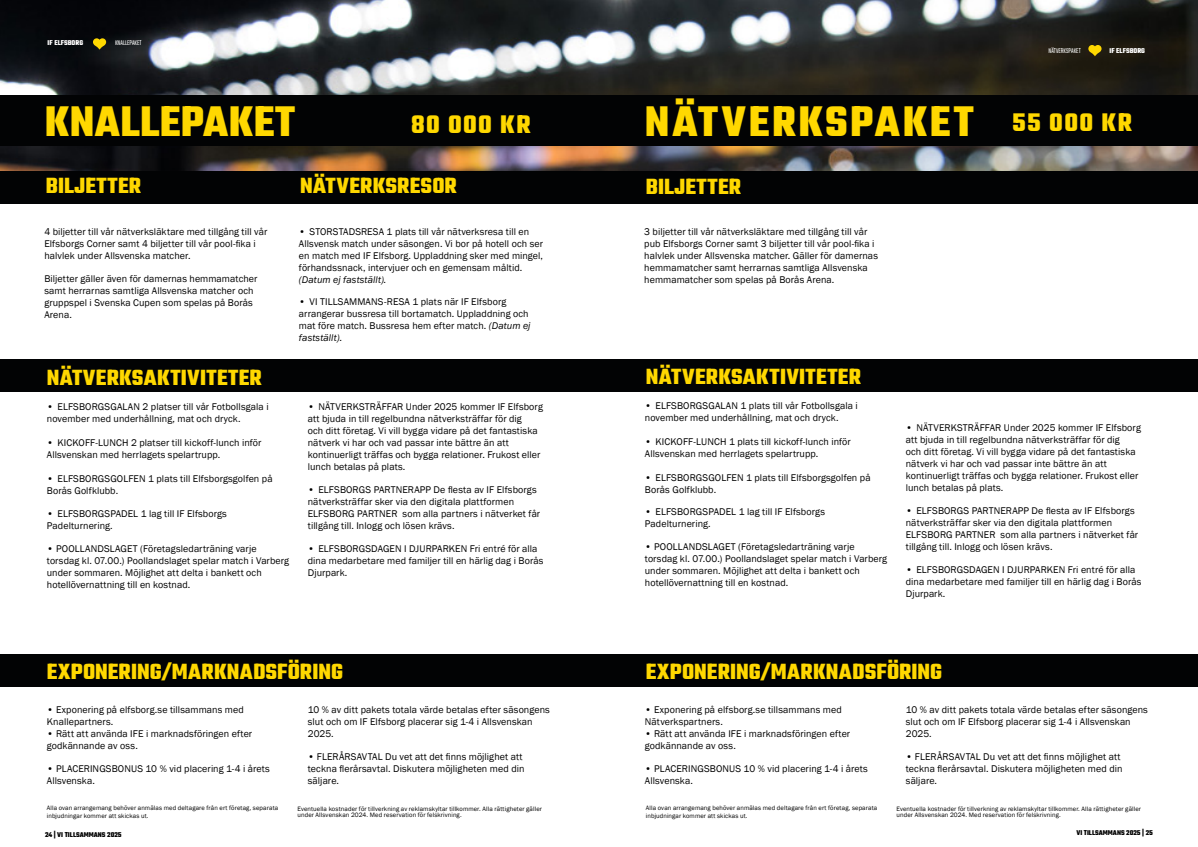
<style>
.page{position:relative;width:1198px;height:847px;background:#fff}
.page>*{position:absolute;margin:0;border:0;box-sizing:border-box;transform-origin:0 0}
.t1{font:700 46.25px "Teko";letter-spacing:.055em;color:#ffd800}
.t2{font:700 46.25px "Teko";letter-spacing:.025em;color:#ffd800}
.t3{font:700 27.5px "Teko";letter-spacing:.05em;color:#ffd800}
.t4{font:700 23.75px "Teko";letter-spacing:.01em;color:#ffd800}
.t5{font:10px/12px "Franklin Gothic";letter-spacing:.01em;color:#000}
.t6{font:italic 10px "Franklin Gothic";letter-spacing:.01em;color:#000}
.t7{font:700 7.5px "Teko";color:#000}
.t8{font:300 7.5px "Teko";color:#fff}
.t9{font:700 7.5px "Teko";color:#fff}
.t10{font:6.5px/6.2px "Franklin Gothic";letter-spacing:.015em;color:#000}
.s1{font-style:italic}
.s2{font-size:27.5px}
</style>
<div class="page">
<img style="left:0;top:0;width:1198px;height:171px">
<svg style="left:1088px;top:45px;width:13px;height:11px"></svg>
<div style="left:292px;top:171px;width:306px;height:32px;background:#020304"></div>
<div style="left:0;top:171px;width:299px;height:32px;background:#020304"></div>
<div style="left:0;top:96px;width:598px;height:50px;background:#020304"></div>
<div style="left:0;top:359px;width:598px;height:33px;background:#020304"></div>
<div style="left:0;top:654px;width:609px;height:33px;background:#020304"></div>
<div style="left:897px;top:171px;width:301px;height:32px;background:#020304"></div>
<div style="left:579px;top:171px;width:321px;height:32px;background:#020304"></div>
<div style="left:599px;top:359px;width:599px;height:33px;background:#020304"></div>
<div style="left:580px;top:654px;width:618px;height:33px;background:#020304"></div>
<svg style="left:93px;top:38px;width:13px;height:12px"></svg>
<div style="left:598px;top:96px;width:600px;height:50px;background:#020304"></div>
<p class="t9" style="left:48px;top:38px;width:37px">IF ELFSBORG</p>
<p class="t8" style="left:115px;top:39px;width:28px">KNALLEPAKET</p>
<h1 class="t2" style="left:45px;top:91px;width:252px">KNALLEPAKET</h1>
<h2 class="t3" style="left:411px;top:106px;width:121px">80 000 KR</h2>
<h3 class="t4" style="left:46px;top:171px;width:97px">BILJETTER</h3>
<h3 class="t4" style="left:300px;top:171px;width:158px">NÄTVERKSRESOR</h3>
<p class="t5" style="left:44px;top:226px;width:225px">4 biljetter till vår nätverksläktare med tillgång till vår<br>Elfsborgs Corner samt 4 biljetter till vår pool-fika i halvlek under Allsvenska matcher.</p>
<p class="t5" style="left:44px;top:273px;width:215px">Biljetter gäller även för damernas hemmamatcher samt herrarnas samtliga Allsvenska matcher och gruppspel i Svenska Cupen som spelas på Borås Arena.</p>
<p class="t5" style="left:299px;top:225px;width:246px">• STORSTADSRESA 1 plats till vår nätverksresa till en Allsvensk match under säsongen. Vi bor på hotell och ser en match med IF Elfsborg. Uppladdning sker med mingel, förhandssnack, intervjuer och en gemensam måltid.</p>
<p class="t6" style="left:299px;top:273px;width:89px">(Datum ej fastställt).</p>
<p class="t5" style="left:299px;top:296px;width:233px">• VI TILLSAMMANS-RESA 1 plats när IF Elfsborg arrangerar bussresa till bortamatch. Uppladdning och mat före match. Bussresa hem efter match. <span class="s1">(Datum ej fastställt).</span></p>
<p class="t8" style="left:1048px;top:47px;width:34px">NÄTVERKSPAKET</p>
<p class="t9" style="left:1109px;top:46px;width:37px">IF ELFSBORG</p>
<h1 class="t1" style="left:645px;top:91px;width:488px">NÄTVERKSPAKET <span class="s2">55 000 KR</span></h1>
<h3 class="t4" style="left:646px;top:171px;width:97px">BILJETTER</h3>
<p class="t5" style="left:644px;top:226px;width:235px">3 biljetter till vår nätverksläktare med tillgång till vår pub Elfsborgs Corner samt 3 biljetter till vår pool-fika i halvlek under Allsvenska matcher. Gäller för damernas hemmamatcher samt herrarnas samtliga Allsvenska hemmamatcher som spelas på Borås Arena.</p>
<h3 class="t4" style="left:47px;top:362px;width:216px">NÄTVERKSAKTIVITETER</h3>
<h3 class="t4" style="left:646px;top:361px;width:216px">NÄTVERKSAKTIVITETER</h3>
<p class="t5" style="left:47px;top:401px;width:223px">• ELFSBORGSGALAN 2 platser till vår Fotbollsgala i november med underhållning, mat och dryck.</p>
<p class="t5" style="left:47px;top:437px;width:216px">• KICKOFF-LUNCH 2 platser till kickoff-lunch inför<br>Allsvenskan med herrlagets spelartrupp.</p>
<p class="t5" style="left:47px;top:473px;width:227px">• ELFSBORGSGOLFEN 1 plats till Elfsborgsgolfen på<br>Borås Golfklubb.</p>
<p class="t5" style="left:47px;top:508px;width:182px">• ELFSBORGSPADEL 1 lag till IF Elfsborgs<br>Padelturnering.</p>
<p class="t5" style="left:47px;top:543px;width:244px">• POOLLANDSLAGET (Företagsledarträning varje torsdag kl. 07.00.) Poollandslaget spelar match i Varberg under sommaren. Möjlighet att delta i bankett och hotellövernattning till en kostnad.</p>
<p class="t5" style="left:308px;top:401px;width:237px">• NÄTVERKSTRÄFFAR Under 2025 kommer IF Elfsborg att bjuda in till regelbundna nätverksträffar för dig<br>och ditt företag. Vi vill bygga vidare på det fantastiska nätverk vi har och vad passar inte bättre än att kontinuerligt träffas och bygga relationer. Frukost eller lunch betalas på plats.</p>
<p class="t5" style="left:308px;top:484px;width:234px">• ELFSBORGS PARTNERAPP De flesta av IF Elfsborgs nätverksträffar sker via den digitala plattformen ELFSBORG PARTNER som alla partners i nätverket får tillgång till. Inlogg och lösen krävs.</p>
<p class="t5" style="left:308px;top:543px;width:237px">• ELFSBORGSDAGEN I DJURPARKEN Fri entré för alla dina medarbetare med familjer till en härlig dag i Borås<br>Djurpark.</p>
<p class="t5" style="left:645px;top:399px;width:214px">• ELFSBORGSGALAN 1 plats till vår Fotbollsgala i november med underhållning, mat och dryck.</p>
<p class="t5" style="left:645px;top:435px;width:207px">• KICKOFF-LUNCH 1 plats till kickoff-lunch inför<br>Allsvenskan med herrlagets spelartrupp.</p>
<p class="t5" style="left:645px;top:471px;width:227px">• ELFSBORGSGOLFEN 1 plats till Elfsborgsgolfen på<br>Borås Golfklubb.</p>
<p class="t5" style="left:645px;top:506px;width:182px">• ELFSBORGSPADEL 1 lag till IF Elfsborgs<br>Padelturnering.</p>
<p class="t5" style="left:645px;top:541px;width:244px">• POOLLANDSLAGET (Företagsledarträning varje torsdag kl. 07.00.) Poollandslaget spelar match i Varberg under sommaren. Möjlighet att delta i bankett och hotellövernattning till en kostnad.</p>
<p class="t5" style="left:906px;top:422px;width:237px">• NÄTVERKSTRÄFFAR Under 2025 kommer IF Elfsborg att bjuda in till regelbundna nätverksträffar för dig<br>och ditt företag. Vi vill bygga vidare på det fantastiska nätverk vi har och vad passar inte bättre än att kontinuerligt träffas och bygga relationer. Frukost eller lunch betalas på plats.</p>
<p class="t5" style="left:906px;top:505px;width:234px">• ELFSBORGS PARTNERAPP De flesta av IF Elfsborgs nätverksträffar sker via den digitala plattformen ELFSBORG PARTNER som alla partners i nätverket får tillgång till. Inlogg och lösen krävs.</p>
<p class="t5" style="left:906px;top:563px;width:237px">• ELFSBORGSDAGEN I DJURPARKEN Fri entré för alla dina medarbetare med familjer till en härlig dag i Borås<br>Djurpark.</p>
<h3 class="t4" style="left:47px;top:656px;width:298px">EXPONERING/MARKNADSFÖRING</h3>
<h3 class="t4" style="left:646px;top:656px;width:298px">EXPONERING/MARKNADSFÖRING</h3>
<p class="t5" style="left:47px;top:704px;width:198px">• Exponering på elfsborg.se tillsammans med<br>Knallepartners.</p>
<p class="t5" style="left:47px;top:728px;width:207px">• Rätt att använda IFE i marknadsföringen efter godkännande av oss.</p>
<p class="t5" style="left:47px;top:762px;width:224px">• PLACERINGSBONUS 10 % vid placering 1-4 i årets<br>Allsvenska.</p>
<p class="t5" style="left:308px;top:704px;width:244px">10 % av ditt pakets totala värde betalas efter säsongens slut och om IF Elfsborg placerar sig 1-4 i Allsvenskan<br>2025.</p>
<p class="t5" style="left:308px;top:750px;width:218px">• FLERÅRSAVTAL Du vet att det finns möjlighet att teckna flerårsavtal. Diskutera möjligheten med din säljare.</p>
<p class="t5" style="left:645px;top:704px;width:198px">• Exponering på elfsborg.se tillsammans med<br>Nätverkspartners.</p>
<p class="t5" style="left:645px;top:728px;width:207px">• Rätt att använda IFE i marknadsföringen efter godkännande av oss.</p>
<p class="t5" style="left:645px;top:762px;width:224px">• PLACERINGSBONUS 10 % vid placering 1-4 i årets<br>Allsvenska.</p>
<p class="t5" style="left:906px;top:704px;width:244px">10 % av ditt pakets totala värde betalas efter säsongens slut och om IF Elfsborg placerar sig 1-4 i Allsvenskan<br>2025.</p>
<p class="t5" style="left:906px;top:750px;width:218px">• FLERÅRSAVTAL Du vet att det finns möjlighet att teckna flerårsavtal. Diskutera möjligheten med din säljare.</p>
<p class="t10" style="left:47px;top:804px;width:233px;line-height:7.5px">Alla ovan arrangemang behöver anmälas med deltagare från ert företag, separata inbjudningar kommer att skickas ut.</p>
<p class="t10" style="left:896px;top:806px;width:246px">Eventuella kostnader för tillverkning av reklamskyltar tillkommer. Alla rättigheter gäller under Allsvenskan 2024. Med reservation för felskrivning.</p>
<p class="t10" style="left:646px;top:804px;width:233px;line-height:7.5px">Alla ovan arrangemang behöver anmälas med deltagare från ert företag, separata inbjudningar kommer att skickas ut.</p>
<p class="t10" style="left:297px;top:805px;width:246px">Eventuella kostnader för tillverkning av reklamskyltar tillkommer. Alla rättigheter gäller under Allsvenskan 2024. Med reservation för felskrivning.</p>
<p class="t7" style="left:45px;top:830px;width:78px">24 | VI TILLSAMMANS 2025</p>
<p class="t7" style="left:1076px;top:827px;width:78px">VI TILLSAMMANS 2025 | 25</p>
</div>
